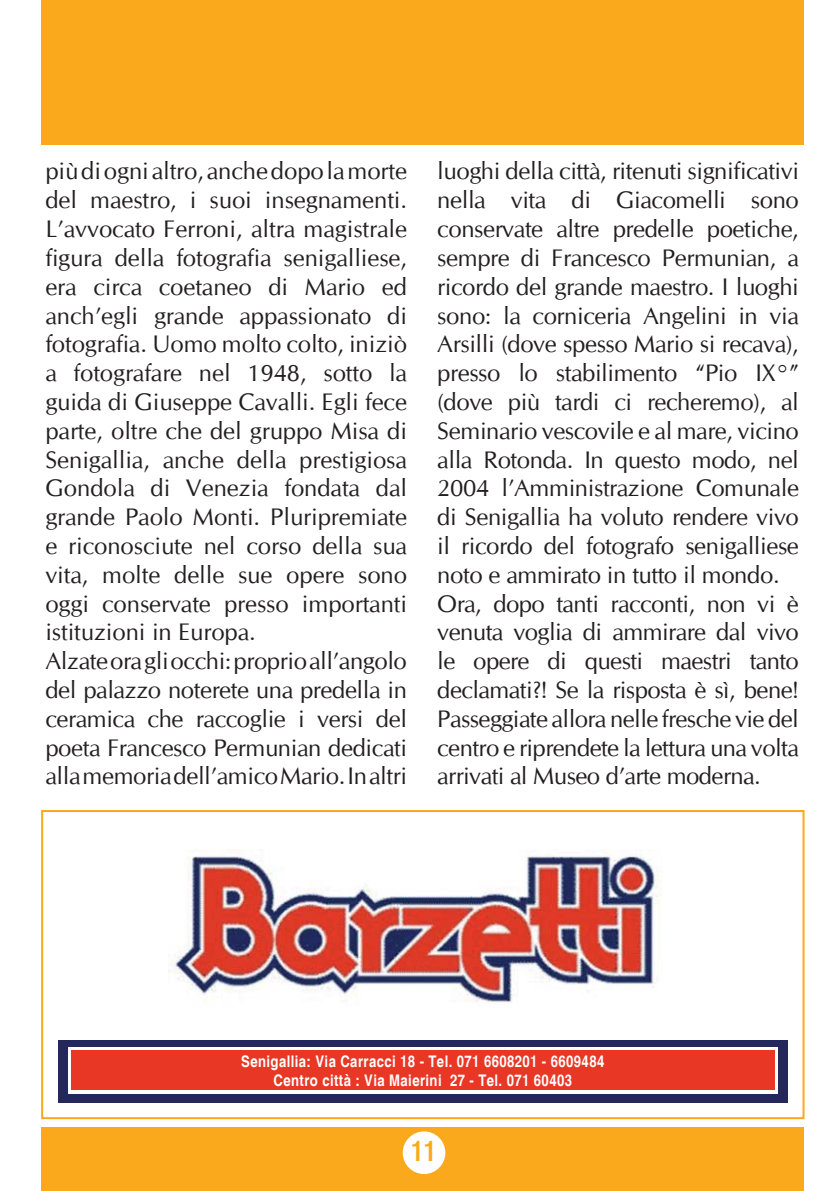
<style>
.page{position:relative;width:840px;height:1191px;background:#fff}
.page>*{position:absolute;margin:0;border:0;box-sizing:border-box;transform-origin:0 0}
.t1{font:700 condensed 28px "Helvetica";color:#fba91c}
.t2{font:24px/28.8px "CG Omega";letter-spacing:-.015em;color:#231f20}
.t3{font:700 condensed 16px/19.2px "Helvetica";letter-spacing:.025em;color:#fff;text-align:center}
</style>
<div class="page">
<div style="left:41px;top:810px;width:763px;height:309px;border:2px solid #fba91c"></div>
<div style="left:42px;top:0;width:761px;height:145px;background:#fba91c"></div>
<div style="left:42px;top:1127px;width:761px;height:64px;background:#fba91c"></div>
<div style="left:402px;top:1131px;width:43px;height:43px;background:#fff;border-radius:50%"></div>
<img style="left:168px;top:850px;width:490px;height:153px">
<div style="left:58px;top:1040px;width:729px;height:62px;background:#24275b"></div>
<div style="left:68px;top:1047px;width:709px;height:46px;background:#fff"></div>
<div style="left:71px;top:1050px;width:703px;height:40px;background:#e93726"></div>
<p class="t2" style="left:45px;top:157px;width:363px">più di ogni altro, anche dopo la morte del maestro, i suoi insegnamenti.<br>L’avvocato Ferroni, altra magistrale figura della fotografia senigalliese, era circa coetaneo di Mario ed anch’egli grande appassionato di fotografia. Uomo molto colto, iniziò a fotografare nel 1948, sotto la guida di Giuseppe Cavalli. Egli fece parte, oltre che del gruppo Misa di Senigallia, anche della prestigiosa Gondola di Venezia fondata dal grande Paolo Monti. Pluripremiate e riconosciute nel corso della sua vita, molte delle sue opere sono oggi conservate presso importanti istituzioni in Europa.<br>Alzate ora gli occhi: proprio all’angolo del palazzo noterete una predella in ceramica che raccoglie i versi del poeta Francesco Permunian dedicati alla memoria dell’amico Mario. In altri</p>
<p class="t2" style="left:437px;top:157px;width:363px">luoghi della città, ritenuti significativi nella vita di Giacomelli sono conservate altre predelle poetiche, sempre di Francesco Permunian, a ricordo del grande maestro. I luoghi sono: la corniceria Angelini in via Arsilli (dove spesso Mario si recava), presso lo stabilimento “Pio IX°” (dove più tardi ci recheremo), al Seminario vescovile e al mare, vicino alla Rotonda. In questo modo, nel 2004 l’Amministrazione Comunale di Senigallia ha voluto rendere vivo il ricordo del fotografo senigalliese noto e ammirato in tutto il mondo.<br>Ora, dopo tanti racconti, non vi è venuta voglia di ammirare dal vivo le opere di questi maestri tanto declamati?! Se la risposta è sì, bene!<br>Passeggiate allora nelle fresche vie del centro e riprendete la lettura una volta arrivati al Museo d’arte moderna.</p>
<p class="t3" style="left:241px;top:1051px;width:364px">Senigallia: Via Carracci 18 - Tel. 071 6608201 - 6609484<br>Centro città : Via Maierini 27 - Tel. 071 60403</p>
<p class="t1" style="left:410px;top:1134px;width:27px">11</p>
</div>
